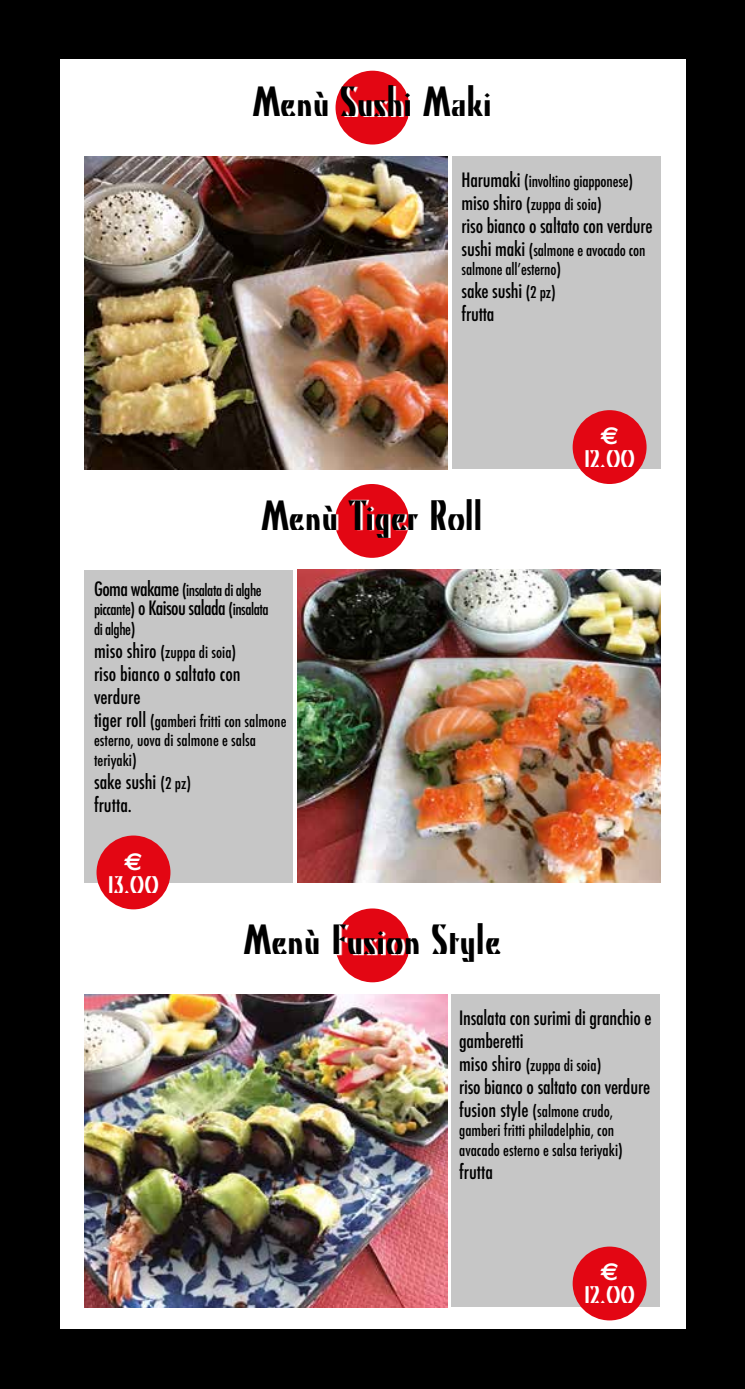
<style>
.page{position:relative;width:745px;height:1389px;background:#fff}
.page>*{position:absolute;margin:0;border:0;box-sizing:border-box;transform-origin:0 0}
.t1{font:42px "Kino";color:#000}
.t2{font:24.5px "Kino";color:#fff}
.t3{font:700 24.5px "Euro Sans";color:#fff}
.t4{font:500 condensed 19.25px/23.1px "Futura";letter-spacing:-.01em;color:#000}
.t5{font:500 condensed 15.75px/19.2px "Futura";color:#000}
.t6{font:500 condensed 15.75px/19.2px "Futura";letter-spacing:-.03em;color:#000}
.s1{font-size:19.25px}
.s2{font-size:15.75px}
</style>
<div class="page">
<div style="left:0;top:0;width:744px;height:1389px;background:#000"></div>
<div style="left:60px;top:60px;width:625px;height:1269px;background:#fff"></div>
<img style="left:84px;top:994px;width:362px;height:313px">
<div style="left:451px;top:994px;width:208px;height:313px;background:#c6c6c6"></div>
<img style="left:297px;top:570px;width:362px;height:313px">
<div style="left:84px;top:570px;width:209px;height:313px;background:#c6c6c6"></div>
<img style="left:84px;top:157px;width:362px;height:312px">
<div style="left:451px;top:156px;width:209px;height:313px;background:#c6c6c6"></div>
<div style="left:335px;top:71px;width:74px;height:74px;background:#e30613;border-radius:50%"></div>
<svg style="left:335px;top:86px;width:74px;height:30px"></svg>
<div style="left:572px;top:410px;width:74px;height:74px;background:#e30613;border-radius:50%"></div>
<div style="left:335px;top:484px;width:73px;height:74px;background:#e30613;border-radius:50%"></div>
<svg style="left:335px;top:499px;width:74px;height:39px"></svg>
<div style="left:96px;top:836px;width:74px;height:73px;background:#e30613;border-radius:50%"></div>
<div style="left:335px;top:908px;width:74px;height:74px;background:#e30613;border-radius:50%"></div>
<svg style="left:335px;top:923px;width:74px;height:39px"></svg>
<div style="left:572px;top:1247px;width:74px;height:73px;background:#e30613;border-radius:50%"></div>
<h1 class="t1" style="left:252px;top:78px;width:241px">Menù Sushi Maki</h1>
<p class="t5" style="left:461px;top:169px;width:173px;line-height:23.1px"><span class="s1">Harumaki</span> (involtino giapponese) <span class="s1">miso shiro</span> (zuppa di soia)</p>
<p class="t4" style="left:461px;top:214px;width:192px">riso bianco o saltato con verdure</p>
<p class="t5" style="left:461px;top:240px;width:185px"><span class="s1">sushi maki</span> (salmone e avocado con salmone all’esterno)</p>
<p class="t4" style="left:461px;top:280px;width:95px">sake sushi <span class="s2">(2 pz) </span>frutta</p>
<h1 class="t1" style="left:261px;top:491px;width:223px">Menù Tiger Roll</h1>
<p class="t6" style="left:94px;top:581px;width:176px"><span class="s1">Goma wakame</span> (insalata di alghe piccante) <span class="s1">o Kaisou salada</span> (insalata di alghe)</p>
<p class="t5" style="left:94px;top:642px;width:144px"><span class="s1">miso shiro</span> (zuppa di soia)</p>
<p class="t4" style="left:94px;top:662px;width:148px">riso bianco o saltato con verdure</p>
<p class="t5" style="left:94px;top:712px;width:194px"><span class="s1">tiger roll</span> (gamberi fritti con salmone esterno, uova di salmone e salsa teriyaki)</p>
<p class="t4" style="left:94px;top:770px;width:98px">sake sushi <span class="s2">(2 pz) </span>frutta.</p>
<h2 class="t3" style="left:124px;top:848px;width:20px">€</h2>
<h2 class="t2" style="left:108px;top:871px;width:53px">13.00</h2>
<h1 class="t1" style="left:244px;top:916px;width:258px">Menù Fusion Style</h1>
<h2 class="t3" style="left:600px;top:421px;width:20px">€</h2>
<h2 class="t2" style="left:583px;top:444px;width:53px">12.00</h2>
<p class="t4" style="left:459px;top:1006px;width:194px">Insalata con surimi di granchio e gamberetti</p>
<p class="t5" style="left:459px;top:1055px;width:144px"><span class="s1">miso shiro</span> (zuppa di soia)</p>
<p class="t4" style="left:459px;top:1075px;width:192px">riso bianco o saltato con verdure</p>
<p class="t5" style="left:459px;top:1102px;width:165px"><span class="s1">fusion style</span> (salmone crudo, gamberi fritti philadelphia, con avacado esterno e salsa teriyaki)</p>
<p class="t4" style="left:459px;top:1160px;width:35px">frutta</p>
<h2 class="t3" style="left:600px;top:1257px;width:20px">€</h2>
<h2 class="t2" style="left:583px;top:1281px;width:53px">12.00</h2>
</div>
